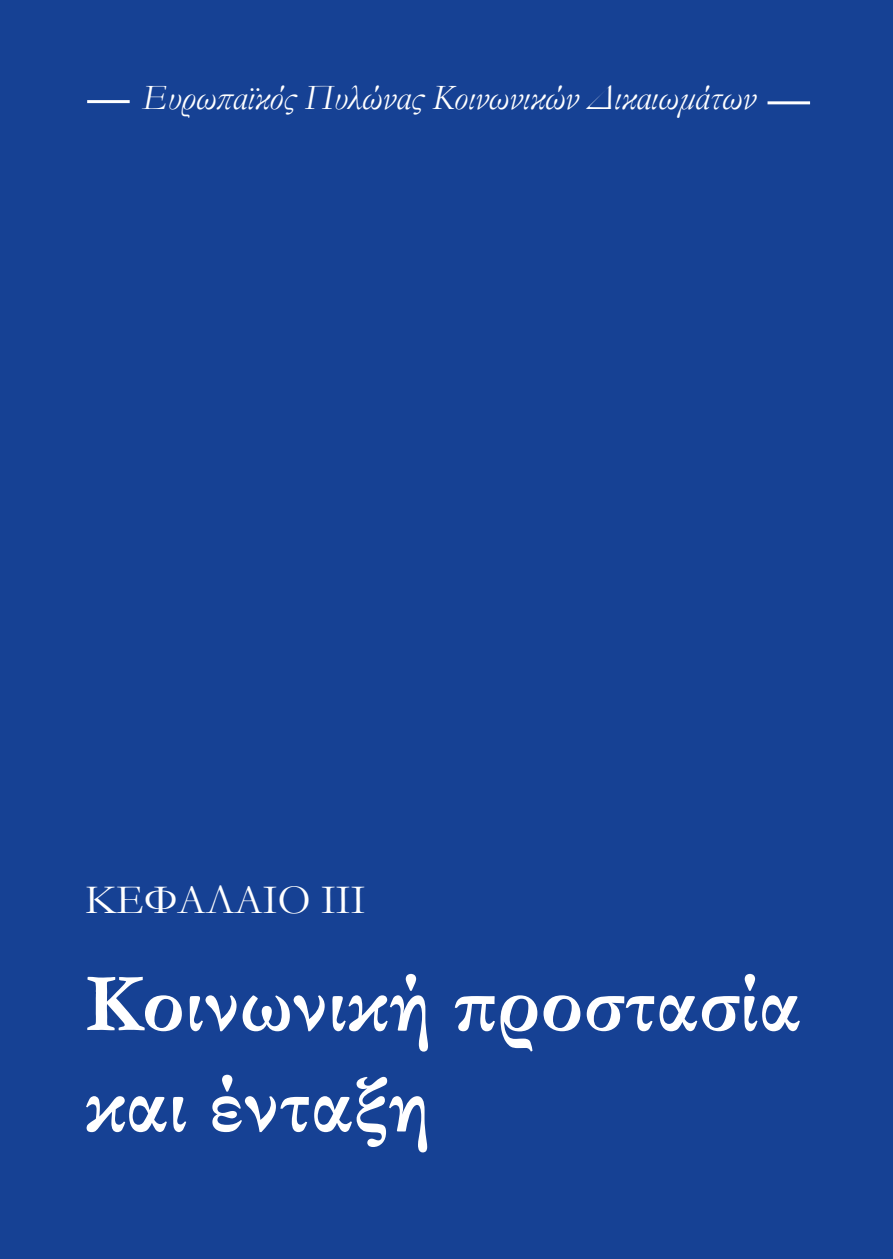
<style>
.page{position:relative;width:893px;height:1259px;background:#164194}
.page>*{position:absolute;margin:0;border:0;box-sizing:border-box;transform-origin:0 0}
.t1{font:700 84px/100.8px "Garamond";color:#fff}
.t2{font:42px "Garamond";color:#fff}
.t3{font:italic 36px "Garamond";color:#fff}
</style>
<div class="page">
<hr style="left:767px;top:101px;width:43px;height:3px;background:#fff">
<hr style="left:87px;top:100px;width:43px;height:3px;background:#fff">
<p class="t3" style="left:142px;top:73px;width:614px">Ευρωπαϊκός Πυλώνας Κοινωνικών Δικαιωμάτων</p>
<p class="t2" style="left:85px;top:871px;width:282px">ΚΕΦΆΛΑΙΟ III</p>
<h1 class="t1" style="left:85px;top:954px;width:718px">Κοινωνική προστασία και ένταξη</h1>
</div>
